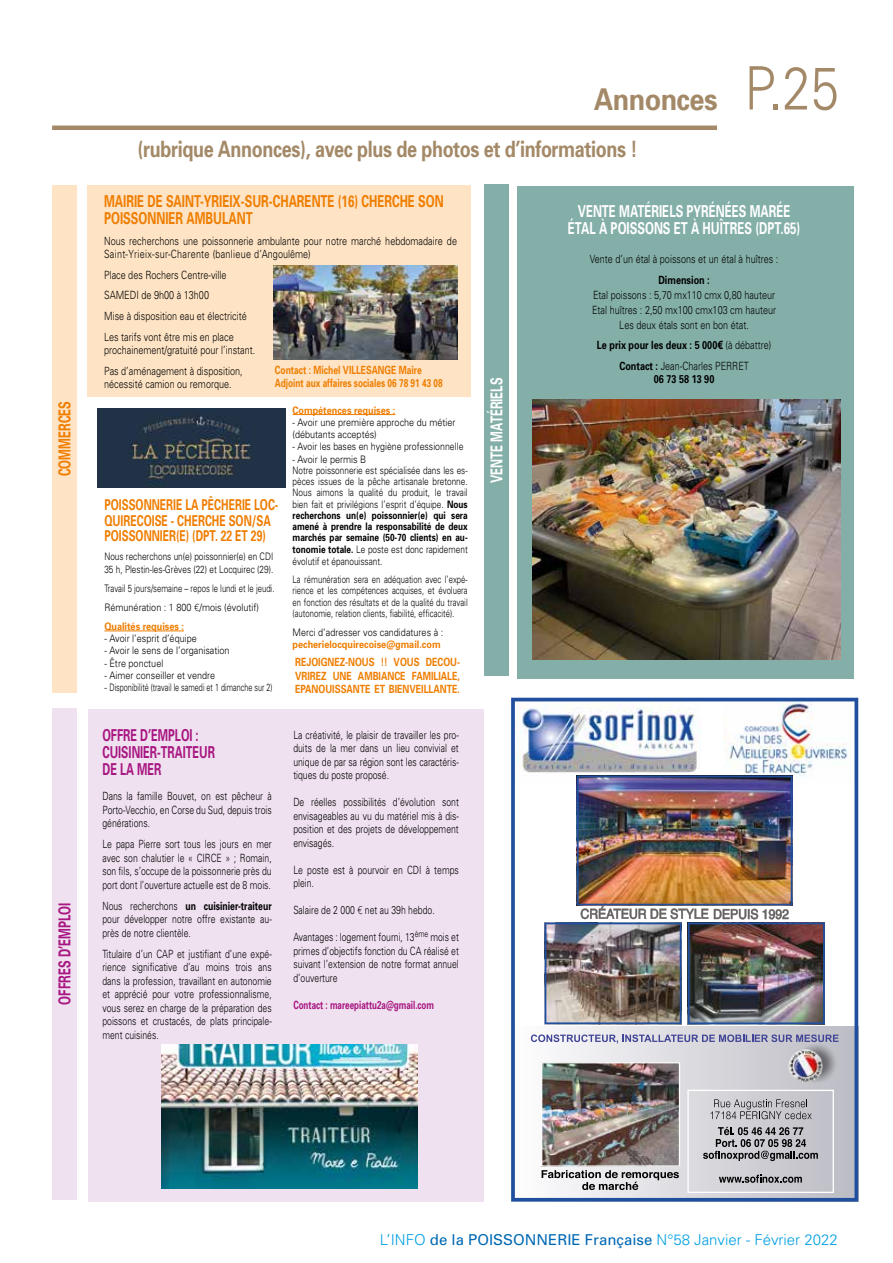
<style>
.page{position:relative;width:893px;height:1263px;background:#fff}
.page>*{position:absolute;margin:0;border:0;box-sizing:border-box;transform-origin:0 0}
.t1{font:700 30px "Univers";letter-spacing:-.02em;color:#a38967;scale:.9 1}
.t2{font:700 22.5px "Univers";letter-spacing:-.02em;color:#a38967;scale:.8 1}
.t3{font:700 16.5px/17px "Univers";color:#ef7d00;scale:.7 1}
.t4{font:700 16.5px/17px "Univers";color:#fff;text-align:center;scale:.7 1}
.t5{font:700 16.5px/17px "Univers";color:#a71681;scale:.67 1}
.t6{font:700 16.5px "Univers";color:#a71681;scale:.7 1}
.t7{font:700 15px/15.5px "Univers";color:#ef7d00;scale:.7 1}
.t8{font:300 15px "Univers";color:#009fe3}
.t9{font:300 11.4px/13.5px "Univers";color:#000;text-align:justify;scale:.76 1}
.t10{font:300 11.4px/20.7px "Univers";color:#000;scale:.8 1}
.t11{font:700 11.4px/13.5px "Univers";color:#ef7d00;text-align:justify;scale:.78 1}
.t12{font:700 11.4px/20.7px "Univers";color:#000;text-align:center;scale:.8 1}
.t13{font:700 11.4px/13.2px "Univers";color:#ef7d00;scale:.75 1}
.t14{font:700 11.4px "Univers";color:#a71681;scale:.71 1}
.t15{font:300 10.35px/11.2px "Univers";color:#000;scale:.88 1}
.t16{font:300 10.35px/19px "Univers";color:#000;scale:.75 1}
.t17{font:300 10.35px/12.3px "Univers";color:#000;scale:.8 1}
.t18{font:700 10.35px "Univers";color:#ef7d00;scale:.88 1}
.s1{font-weight:300;font-size:60px}
.s2{font-family:"Akkurat"}
.s3{font-weight:700;color:#ef7d00}
.s4{font-weight:700}
.s5{font-family:"Avenir Next"}
.s6{font-weight:300}
.s7{font-weight:400;color:#0069b4}
</style>
<div class="page">
<img style="left:511px;top:698px;width:347px;height:504px">
<div style="left:87px;top:185px;width:384px;height:212px;background:#fee4c5"></div>
<div style="left:518px;top:186px;width:336px;height:492px;background:#84afa9"></div>
<div style="left:52px;top:185px;width:24px;height:507px;background:#fee4c5"></div>
<div style="left:52px;top:708px;width:24px;height:491px;background:#f0e1f0"></div>
<div style="left:484px;top:185px;width:24px;height:491px;background:#84afa9"></div>
<div style="left:89px;top:709px;width:395px;height:493px;background:#f0e1f0"></div>
<hr style="left:104px;top:631px;width:80px;height:1px;background:#ef7d00">
<img style="left:273px;top:266px;width:184px;height:93px">
<img style="left:98px;top:409px;width:188px;height:79px">
<img style="left:533px;top:400px;width:307px;height:260px">
<img style="left:162px;top:1044px;width:255px;height:145px">
<hr style="left:293px;top:414px;width:102px;height:1px;background:#ef7d00">
<hr style="left:52px;top:126px;width:665px;height:4px;background:#a38967">
<h3 class="t3" style="left:56px;top:476px;width:109px;rotate:-90deg">COMMERCES</h3>
<h3 class="t6" style="left:54px;top:1005px;width:147px;rotate:-90deg">OFFRES D’EMPLOI</h3>
<h1 class="t1" style="left:594px;top:80px;width:274px">Annonces <span class="s1">P.25</span></h1>
<h2 class="t2" style="left:138px;top:135px;width:626px">(rubrique Annonces), avec plus de photos et d’informations !</h2>
<h3 class="t3" style="left:104px;top:192px;width:487px">MAIRIE DE SAINT-YRIEIX-SUR-CHARENTE (16) CHERCHE SON<br>POISSONNIER AMBULANT</h3>
<p class="t10" style="left:104px;top:234px;width:443px;line-height:13.2px">Nous recherchons une poissonnerie ambulante pour notre marché hebdomadaire de<br>Saint-Yrieix-sur-Charente (banlieue d’Angoulême)</p>
<p class="t10" style="left:104px;top:264px;width:180px">Place des Rochers Centre-ville<br>SAMEDI de 9h00 à 13h00<br>Mise à disposition eau et électricité<br>Les tarifs vont être mis en place</p>
<p class="t10" style="left:104px;top:339px;width:191px">prochainement/gratuité pour l’instant.<br>Pas d’aménagement à disposition,</p>
<p class="t10" style="left:104px;top:373px;width:161px">nécessité camion ou remorque.</p>
<p class="t13" style="left:275px;top:363px;width:225px">Contact : Michel VILLESANGE Maire<br>Adjoint aux affaires sociales 06 78 91 43 08</p>
<h3 class="t7" style="left:104px;top:497px;width:250px">POISSONNERIE LA PÊCHERIE LOC-<br>QUIRECOISE - CHERCHE SON/SA<br>POISSONNIER(E) (DPT. 22 ET 29)</h3>
<p class="t17" style="left:104px;top:550px;width:213px">Nous recherchons un(e) poissonnier(e) en CDI<br>35 h, Plestin-les-Grèves (22) et Locquirec (29).</p>
<p class="t16" style="left:104px;top:578px;width:228px">Travail 5 jours/semaine – repos le lundi et le jeudi.<br>Rémunération : 1 800 <span class="s2">€</span>/mois (évolutif)<br><span class="s3">Qualités requises :</span></p>
<p class="t15" style="left:104px;top:633px;width:107px">- Avoir l’esprit d’équipe</p>
<p class="t15" style="left:104px;top:645px;width:144px">- Avoir le sens de l’organisation</p>
<p class="t15" style="left:104px;top:657px;width:69px">- Être ponctuel</p>
<p class="t15" style="left:104px;top:669px;width:128px">- Aimer conseiller et vendre</p>
<p class="t15" style="left:104px;top:682px;width:192px">- Disponibilité (travail le samedi et 1 dimanche sur 2)</p>
<h3 class="t5" style="left:102px;top:726px;width:170px">OFFRE D’EMPLOI :<br>CUISINIER-TRAITEUR<br>DE LA MER</h3>
<p class="t9" style="left:102px;top:789px;width:224px">Dans la famille Bouvet, on est pêcheur à Porto-Vecchio, en Corse du Sud, depuis trois générations.</p>
<p class="t9" style="left:102px;top:837px;width:224px">Le papa Pierre sort tous les jours en mer avec son chalutier le « CIRCE » ; Romain, son fils, s’occupe de la poissonnerie près du port dont l’ouverture actuelle est de 8 mois.</p>
<p class="t9" style="left:102px;top:898px;width:224px">Nous recherchons <span class="s4">un cuisinier-traiteur </span>pour développer notre offre existante au&shy;près de notre clientèle.</p>
<p class="t9" style="left:102px;top:946px;width:224px">Titulaire d’un CAP et justifiant d’une expé&shy;rience significative d’au moins trois ans dans la profession, travaillant en autonomie et apprécié pour votre professionnalisme, vous serez en charge de la préparation des poissons et crustacés, de plats principale&shy;ment cuisinés.</p>
<p class="t18" style="left:293px;top:403px;width:118px">Compétences requises :</p>
<p class="t15" style="left:293px;top:416px;width:187px;line-height:12.3px">- Avoir une première approche du métier (débutants acceptés)</p>
<p class="t15" style="left:293px;top:441px;width:196px">- Avoir les bases en hygiène professionnelle</p>
<p class="t15" style="left:293px;top:453px;width:201px">- Avoir le permis B<br>Notre poissonnerie est spécialisée dans les es&shy;pèces issues de la pêche artisanale bretonne.<br>Nous aimons la qualité du produit, le travail bien fait et privilégions l’esprit d’équipe. <span class="s4">Nous recherchons un(e) poissonnier(e) qui sera amené à prendre la responsabilité de deux marchés par semaine (50-70 clients) en au&shy;tonomie totale.</span> Le poste est donc rapidement</p>
<p class="t17" style="left:293px;top:552px;width:220px;line-height:18.1px">évolutif et épanouissant.<br>La rémunération sera en adéquation avec l’expé-</p>
<p class="t16" style="left:293px;top:585px;width:235px;line-height:11.2px;text-align:justify">rience et les compétences acquises, et évoluera en fonction des résultats et de la qualité du travail (autonomie, relation clients, fiabilité, efficacité).</p>
<p class="t15" style="left:293px;top:626px;width:173px">Merci d’adresser vos candidatures à :</p>
<p class="t18" style="left:293px;top:638px;width:170px">pecherielocquirecoise@gmail.com</p>
<p class="t11" style="left:295px;top:655px;width:213px">REJOIGNEZ-NOUS !! VOUS DECOU-VRIREZ UNE AMBIANCE FAMILIALE, EPANOUISSANTE ET BIENVEILLANTE.</p>
<p class="t9" style="left:293px;top:727px;width:219px">La créativité, le plaisir de travailler les pro&shy;duits de la mer dans un lieu convivial et unique de par sa région sont les caractéris&shy;tiques du poste proposé.</p>
<p class="t9" style="left:293px;top:795px;width:219px">De réelles possibilités d’évolution sont envisageables au vu du matériel mis à dis&shy;position et des projets de développement envisagés.</p>
<p class="t9" style="left:293px;top:862px;width:219px">Le poste est à pourvoir en CDI à temps plein.</p>
<p class="t9" style="left:293px;top:903px;width:188px">Salaire de 2 000 <span class="s2">€</span> net au 39h hebdo.</p>
<p class="t9" style="left:293px;top:930px;width:219px">Avantages : logement fourni, 13<sup>ème</sup> mois et primes d’objectifs fonction du CA réalisé et suivant l’extension de notre format annuel d’ouverture</p>
<p class="t14" style="left:293px;top:997px;width:200px">Contact : mareepiattu2a@gmail.com</p>
<h3 class="t4" style="left:488px;top:483px;width:152px;rotate:-90deg">VENTE MATÉRIELS</h3>
<h3 class="t4" style="left:568px;top:203px;width:334px">VENTE MATÉRIELS PYRÉNÉES MARÉE<br>ÉTAL À POISSONS ET À HUÎTRES (DPT.65)</h3>
<p class="t10" style="left:590px;top:248px;width:237px">Vente d’un étal à poissons et un étal à huîtres :</p>
<p class="t12" style="left:658px;top:269px;width:66px">Dimension :</p>
<p class="t10" style="left:592px;top:287px;width:232px;line-height:15px;text-align:center">Etal poissons : 5,70 mx110 cmx 0,80 hauteur<br>Etal huîtres : 2,50 mx100 cmx103 cm hauteur<br>Les deux étals sont en bon état.</p>
<p class="t12" style="left:597px;top:334px;width:220px">Le prix pour les deux : 5 000<span class="s5">€</span> <span class="s6">(à débattre)<br></span>Contact : <span class="s6">Jean-Charles PERRET</span></p>
<p class="t12" style="left:654px;top:369px;width:77px">06 73 58 13 90</p>
<h3 class="t8" style="left:380px;top:1231px;width:459px">L’INFO <span class="s7">de la POISSONNERIE Française</span> N°58 Janvier - Février 2022</h3>
</div>
